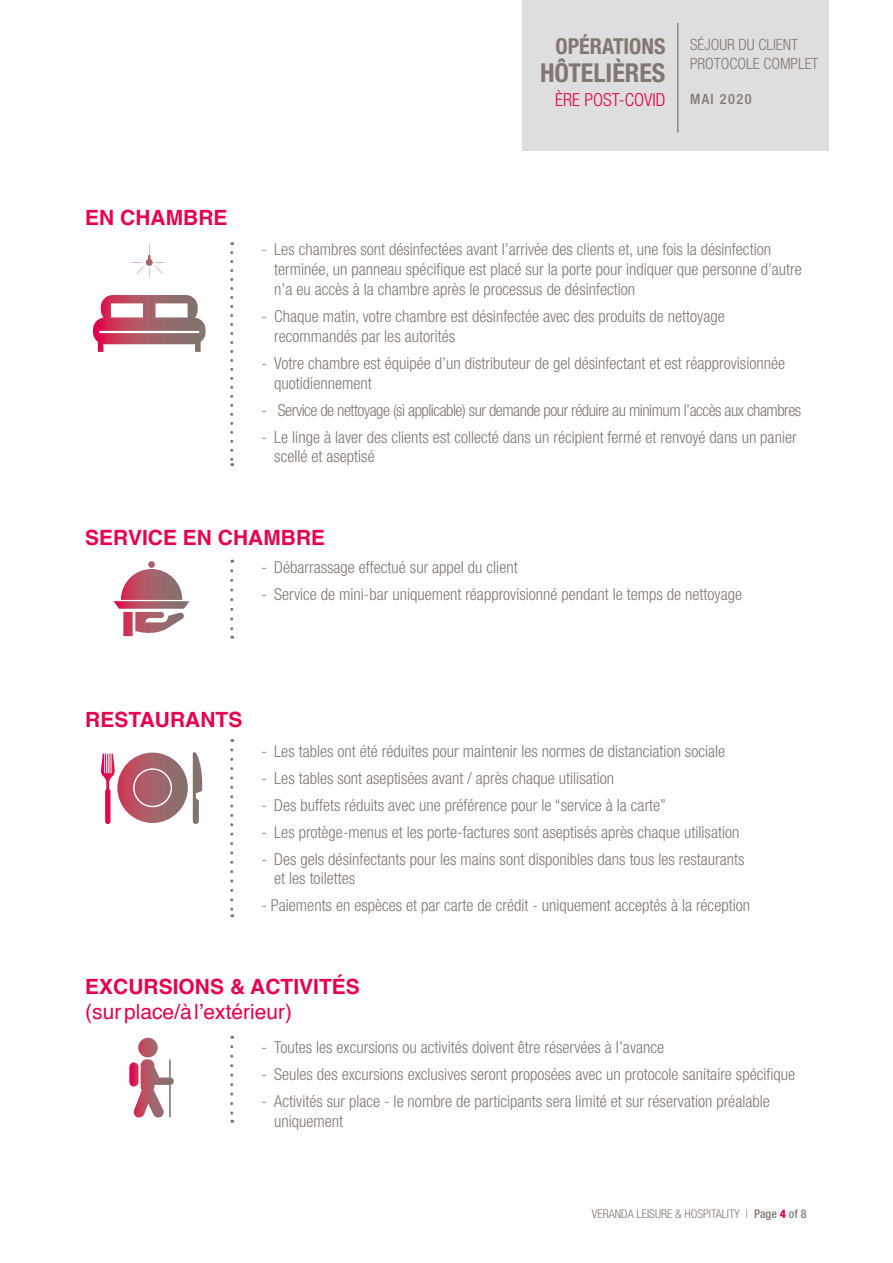
<style>
.page{position:relative;width:893px;height:1263px;background:#fff}
.page>*{position:absolute;margin:0;border:0;box-sizing:border-box;transform-origin:0 0}
.t1{font:700 condensed 26.1px "Helvetica Neue LT Std";color:#827770}
.t2{font:700 condensed 22.05px "Helvetica Neue LT Std";color:#827770}
.t3{font:700 21px "Helvetica";color:#e6004d}
.t4{font:21px "Helvetica";color:#e6004d}
.t5{font:300 condensed 18px "Helvetica Neue LT Std";color:#e6004d}
.t6{font:300 condensed 16.5px/19.8px "Helvetica Neue LT Std";color:#827770}
.t7{font:300 condensed 16.5px "Helvetica Neue LT Std";letter-spacing:-.03em;color:#827770}
.t8{font:300 condensed 15.45px/19.4px "Helvetica Neue LT Std";color:#827770}
.t9{font:500 condensed 14.25px "Helvetica Neue LT Std";letter-spacing:.1em;color:#827770}
.t10{font:300 condensed 12px "Helvetica Neue LT Std";color:#827770}
.s1{font-weight:500}
.s2{font-weight:800;color:#e6004d}
</style>
<div class="page">
<svg style="left:230px;top:252px;width:3px;height:214px"></svg>
<svg style="left:230px;top:571px;width:3px;height:68px"></svg>
<svg style="left:230px;top:750px;width:3px;height:167px"></svg>
<svg style="left:230px;top:1046px;width:3px;height:77px"></svg>
<svg style="left:93px;top:295px;width:113px;height:57px"></svg>
<svg style="left:132px;top:244px;width:33px;height:33px"></svg>
<svg style="left:114px;top:561px;width:76px;height:76px"></svg>
<svg style="left:100px;top:752px;width:103px;height:72px"></svg>
<svg style="left:129px;top:1038px;width:45px;height:80px"></svg>
<div style="left:522px;top:0;width:306px;height:150px;background:#dfdede"></div>
<hr style="left:677px;top:23px;width:1px;height:110px;background:#827770">
<h2 class="t2" style="left:556px;top:33px;width:111px">OPÉRATIONS</h2>
<h1 class="t1" style="left:540px;top:57px;width:127px">HÔTELIÈRES</h1>
<p class="t5" style="left:555px;top:89px;width:112px">ÈRE POST-COVID</p>
<p class="t8" style="left:690px;top:35px;width:130px">SÉJOUR DU CLIENT<br>PROTOCOLE COMPLET</p>
<p class="t9" style="left:690px;top:90px;width:63px">MAI 2020</p>
<p class="t3" style="left:85px;top:205px;width:144px">EN CHAMBRE</p>
<p class="t6" style="left:274px;top:240px;width:529px;text-indent:-13px">- Les chambres sont désinfectées avant l’arrivée des clients et, une fois la désinfection terminée, un panneau spécifique est placé sur la porte pour indiquer que personne d’autre n’a eu accès à la chambre après le processus de désinfection</p>
<p class="t6" style="left:274px;top:306px;width:452px;text-indent:-13px">- Chaque matin, votre chambre est désinfectée avec des produits de nettoyage recommandés par les autorités</p>
<p class="t6" style="left:274px;top:353px;width:512px;text-indent:-13px">- Votre chambre est équipée d’un distributeur de gel désinfectant et est réapprovisionnée quotidiennement</p>
<p class="t7" style="left:261px;top:400px;width:541px">- Service de nettoyage (si applicable) sur demande pour réduire au minimum l’accès aux chambres</p>
<p class="t6" style="left:274px;top:427px;width:524px;text-indent:-13px">- Le linge à laver des clients est collecté dans un récipient fermé et renvoyé dans un panier scellé et aseptisé</p>
<p class="t3" style="left:85px;top:524px;width:241px">SERVICE EN CHAMBRE</p>
<p class="t6" style="left:261px;top:557px;width:258px">- Débarrassage effectué sur appel du client</p>
<p class="t6" style="left:261px;top:584px;width:482px">- Service de mini-bar uniquement réapprovisionné pendant le temps de nettoyage</p>
<p class="t3" style="left:85px;top:706px;width:159px">RESTAURANTS</p>
<p class="t6" style="left:261px;top:741px;width:465px">- Les tables ont été réduites pour maintenir les normes de distanciation sociale</p>
<p class="t6" style="left:261px;top:768px;width:354px">- Les tables sont aseptisées avant / après chaque utilisation</p>
<p class="t6" style="left:261px;top:795px;width:406px">- Des buffets réduits avec une préférence pour le “service à la carte”</p>
<p class="t6" style="left:261px;top:822px;width:479px">- Les protège-menus et les porte-factures sont aseptisés après chaque utilisation</p>
<p class="t6" style="left:274px;top:849px;width:472px;text-indent:-13px">- Des gels désinfectants pour les mains sont disponibles dans tous les restaurants et les toilettes</p>
<p class="t6" style="left:261px;top:895px;width:490px">- Paiements en espèces et par carte de crédit - uniquement acceptés à la réception</p>
<p class="t3" style="left:85px;top:974px;width:276px">EXCURSIONS &amp; ACTIVITÉS</p>
<p class="t4" style="left:85px;top:999px;width:208px">(sur place/à l’extérieur)</p>
<p class="t6" style="left:261px;top:1037px;width:404px">- Toutes les excursions ou activités doivent être réservées à l’avance</p>
<p class="t6" style="left:261px;top:1064px;width:535px">- Seules des excursions exclusives seront proposées avec un protocole sanitaire spécifique</p>
<p class="t6" style="left:274px;top:1091px;width:497px;text-indent:-13px">- Activités sur place - le nombre de participants sera limité et sur réservation préalable uniquement</p>
<p class="t10" style="left:592px;top:1207px;width:216px">VERANDA LEISURE &amp; HOSPITALITY | <span class="s1">Page</span> <span class="s2">4</span> <span class="s1">of 8</span></p>
</div>
